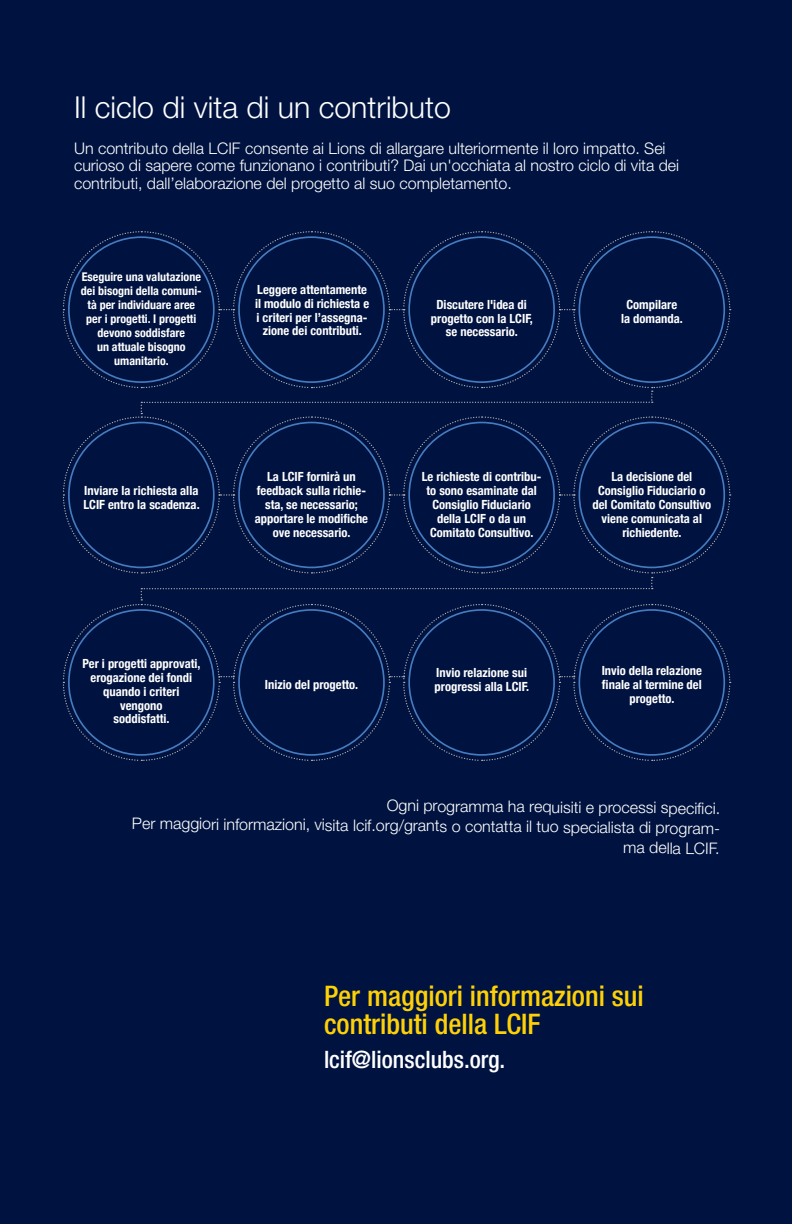
<style>
.page{position:relative;width:792px;height:1224px;background:#001340}
.page>*{position:absolute;margin:0;border:0;box-sizing:border-box;transform-origin:0 0}
.Heading{font:300 30.2px "Helvetica Neue LT Std";color:#fff}
.t1{font:500 condensed 28.4px/28px "Helvetica Neue LT Std";color:#fed006}
.t2{font:500 condensed 24px "Helvetica Neue LT Std";color:#fff}
.Body_copy_on_white{font:300 16px/17.6px "Helvetica Neue LT Std";color:#fff}
.Grant_Step_Body{font:700 condensed 12.6px/13.8px "Helvetica Neue";color:#fff;text-align:center}
.Grant_Step_Body-2{font:700 condensed 12px/13.8px "Helvetica Neue";color:#fff;text-align:center}
</style>
<div class="page">
<svg style="left:62px;top:231px;width:669px;height:530px"></svg>
<div style="left:69px;top:237px;width:145px;height:145px;background:#001340;border-radius:50%"></div>
<div style="left:239px;top:237px;width:145px;height:145px;background:#001340;border-radius:50%"></div>
<div style="left:409px;top:237px;width:145px;height:145px;background:#001340;border-radius:50%"></div>
<div style="left:69px;top:423px;width:145px;height:144px;background:#001340;border-radius:50%"></div>
<div style="left:69px;top:610px;width:145px;height:145px;background:#001340;border-radius:50%"></div>
<div style="left:239px;top:423px;width:145px;height:144px;background:#001340;border-radius:50%"></div>
<div style="left:239px;top:610px;width:145px;height:145px;background:#001340;border-radius:50%"></div>
<div style="left:409px;top:423px;width:145px;height:144px;background:#001340;border-radius:50%"></div>
<div style="left:409px;top:610px;width:145px;height:145px;background:#001340;border-radius:50%"></div>
<div style="left:579px;top:237px;width:145px;height:145px;background:#001340;border-radius:50%"></div>
<div style="left:579px;top:423px;width:145px;height:144px;background:#001340;border-radius:50%"></div>
<div style="left:579px;top:610px;width:145px;height:145px;background:#001340;border-radius:50%"></div>
<p class="Heading" style="left:74px;top:89px;width:378px">Il ciclo di vita di un contributo</p>
<p class="Body_copy_on_white" style="left:74px;top:139px;width:607px">Un contributo della LCIF consente ai Lions di allargare ulteriormente il loro impatto. Sei curioso di sapere come funzionano i contributi? Dai un'occhiata al nostro ciclo di vita dei contributi, dall’elaborazione del progetto al suo completamento.</p>
<p class="Grant_Step_Body-2" style="left:81px;top:269px;width:122px">Eseguire una valutazione dei bisogni della comuni&shy;tà per individuare aree per i progetti. I progetti devono soddisfare<br>un attuale bisogno umanitario.</p>
<p class="Grant_Step_Body" style="left:83px;top:483px;width:118px;text-align:left">Inviare la richiesta alla<br>LCIF entro la scadenza.</p>
<p class="Grant_Step_Body" style="left:83px;top:656px;width:119px">Per i progetti approvati, erogazione dei fondi quando i criteri vengono<br>soddisfatti.</p>
<p class="Grant_Step_Body" style="left:255px;top:282px;width:116px">Leggere attentamente il modulo di richiesta e i criteri per l’assegna&shy;zione dei contributi.</p>
<p class="Grant_Step_Body" style="left:431px;top:297px;width:103px">Discutere l'idea di progetto con la LCIF, se necessario.</p>
<p class="Grant_Step_Body" style="left:621px;top:297px;width:63px">Compilare la domanda.</p>
<p class="Grant_Step_Body" style="left:255px;top:469px;width:115px">La LCIF fornirà un feedback sulla richie&shy;sta, se necessario; apportare le modifiche ove necessario.</p>
<p class="Grant_Step_Body" style="left:422px;top:469px;width:121px">Le richieste di contribu&shy;to sono esaminate dal<br>Consiglio Fiduciario della LCIF o da un<br>Comitato Consultivo.</p>
<p class="Grant_Step_Body" style="left:593px;top:469px;width:120px">La decisione del<br>Consiglio Fiduciario o del Comitato Consultivo viene comunicata al richiedente.</p>
<p class="Grant_Step_Body" style="left:265px;top:677px;width:95px">Inizio del progetto.</p>
<p class="Grant_Step_Body" style="left:435px;top:664px;width:96px;text-align:left">Invio relazione sui progressi alla LCIF.</p>
<p class="Grant_Step_Body" style="left:602px;top:663px;width:102px">Invio della relazione finale al termine del progetto.</p>
<p class="Body_copy_on_white" style="left:132px;top:797px;width:590px;line-height:18.6px;text-align:right">Ogni programma ha requisiti e processi specifici.<br>Per maggiori informazioni, visita lcif.org/grants o contatta il tuo specialista di program-</p>
<p class="Body_copy_on_white" style="left:623px;top:839px;width:98px">ma della LCIF.</p>
<p class="t1" style="left:324px;top:982px;width:321px">Per maggiori informazioni sui contributi della LCIF</p>
<p class="t2" style="left:324px;top:1045px;width:183px">lcif@lionsclubs.org.</p>
</div>
